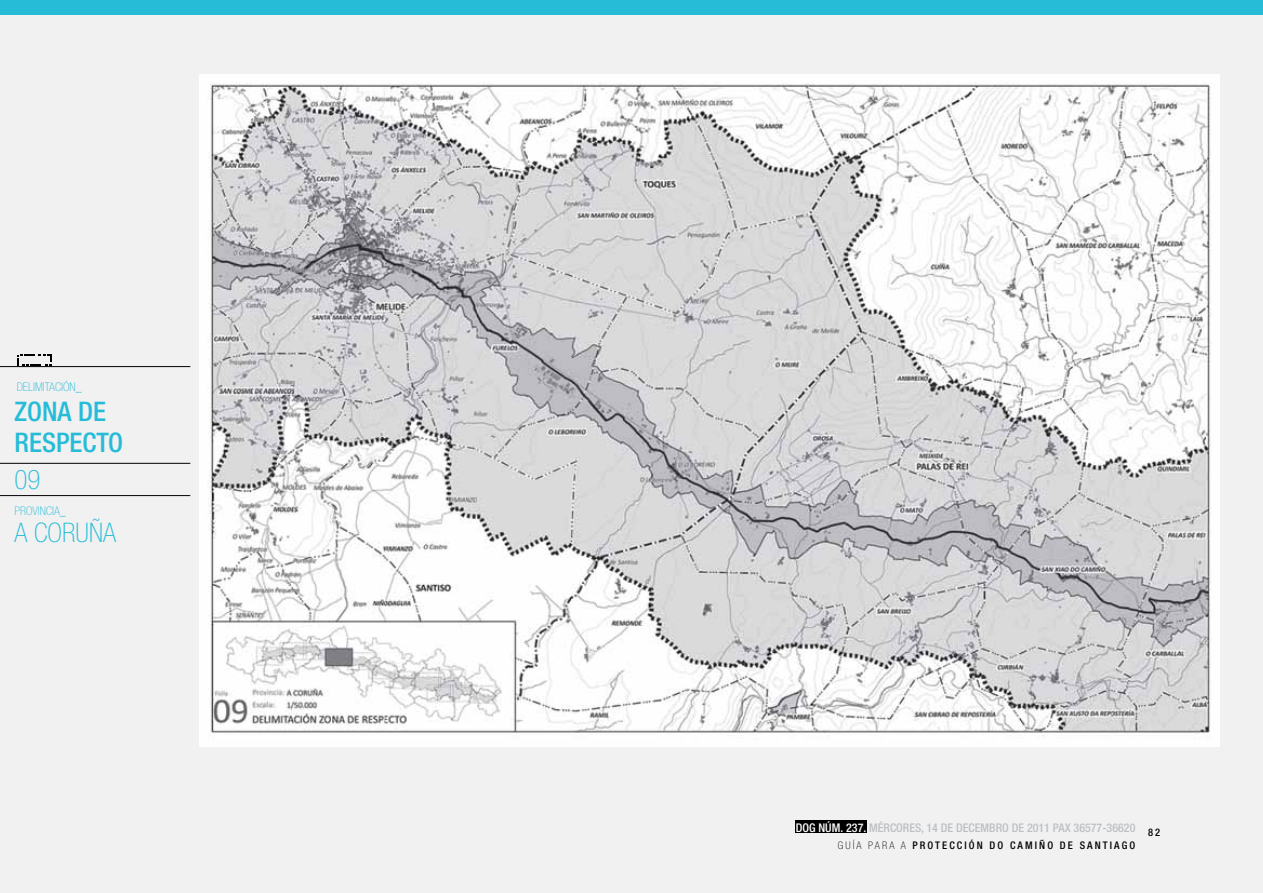
<style>
.page{position:relative;width:1263px;height:893px;background:#f1f1f2}
.page>*{position:absolute;margin:0;border:0;box-sizing:border-box;transform-origin:0 0}
.t1{font:500 condensed 27px/31.2px "Helvetica Neue LT Std";color:#26bcd7}
.t2{font:100 condensed 27px "Helvetica Neue LT Std";color:#26bcd7}
.t3{font:500 condensed 12px "Helvetica Neue LT Std";color:#bdc0c2}
.t4{font:100 condensed 12px "Helvetica Neue LT Std";color:#26bcd7}
.t5{font:500 condensed 10.5px "Helvetica Neue LT Std";letter-spacing:.2em;color:#000}
.s1{color:#fff}
.s2{font-weight:100}
</style>
<div class="page">
<div style="left:795px;top:820px;width:72px;height:13px;background:#000"></div>
<img style="left:200px;top:74px;width:1019px;height:673px">
<svg style="left:17px;top:354px;width:35px;height:12px"></svg>
<hr style="left:0;top:366px;width:190px;height:1px;background:#000">
<hr style="left:0;top:463px;width:190px;height:1px;background:#000">
<hr style="left:0;top:495px;width:190px;height:1px;background:#000">
<div style="left:0;top:0;width:1263px;height:15px;background:#26bcd7"></div>
<p class="t4" style="left:17px;top:380px;width:67px">DELIMITACIÓN_</p>
<h1 class="t1" style="left:15px;top:395px;width:110px">ZONA DE<br>RESPECTO</h1>
<h1 class="t2" style="left:15px;top:464px;width:27px">09</h1>
<p class="t4" style="left:15px;top:504px;width:53px">PROVINCIA_</p>
<h1 class="t2" style="left:15px;top:517px;width:103px">A CORUÑA</h1>
<p class="t3" style="left:796px;top:820px;width:341px"><span class="s1">DOG NÚM. 237.</span> MÉRCORES, 14 DE DECEMBRO DE 2011 PAX 36577-36620</p>
<p class="t5" style="left:838px;top:839px;width:299px"><span class="s2">GUÍA PARA A</span> PROTECCIÓN DO CAMIÑO DE SANTIAGO</p>
<p class="t5" style="left:1148px;top:826px;width:14px">82</p>
</div>
